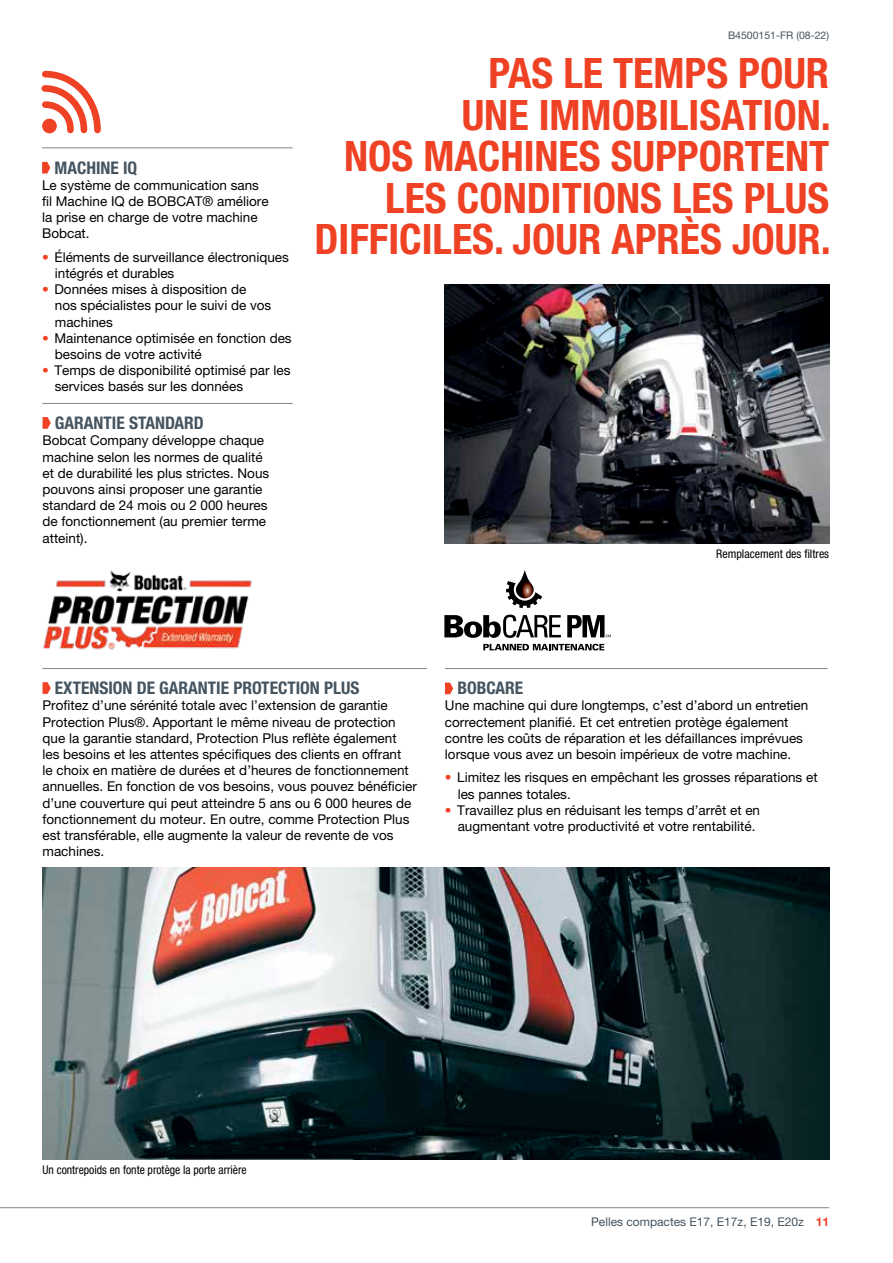
<style>
.page{position:relative;width:893px;height:1263px;background:#fff}
.page>*{position:absolute;margin:0;border:0;box-sizing:border-box;transform-origin:0 0}
.t1{font:700 condensed 42px/41.4px "Helvetica Neue LT Pro";color:#ef4123;text-align:right}
.t2{font:700 condensed 17.4px "Helvetica Neue LT Pro";color:#45545f}
.t3{font:13.5px/16.2px "Helvetica Neue LT Pro";color:#000}
.t4{font:condensed 12px "Helvetica Neue LT Pro";color:#000}
.t5{font:12px "Helvetica Neue LT Pro";color:#45545f}
.t6{font:10.5px "Helvetica Neue LT Pro";color:#45545f}
.s1{font-weight:700;color:#ef4123}
</style>
<div class="page">
<img style="left:43px;top:867px;width:786px;height:292px">
<img style="left:445px;top:284px;width:384px;height:259px">
<hr style="left:0;top:1207px;width:829px;height:1px;background:#7d878b">
<img style="left:43px;top:570px;width:209px;height:80px">
<svg style="left:483px;top:644px;width:121px;height:6px"></svg>
<svg style="left:444px;top:615px;width:117px;height:23px"></svg>
<svg style="left:506px;top:570px;width:36px;height:38px"></svg>
<svg style="left:567px;top:615px;width:44px;height:22px"></svg>
<svg style="left:41px;top:71px;width:60px;height:62px"></svg>
<div style="left:42px;top:119px;width:15px;height:14px;background:#ef4123;border-radius:50%"></div>
<hr style="left:43px;top:403px;width:250px;height:1px;background:#7d878b">
<svg style="left:43px;top:417px;width:8px;height:12px"></svg>
<hr style="left:43px;top:668px;width:384px;height:1px;background:#7d878b">
<svg style="left:43px;top:682px;width:8px;height:12px"></svg>
<hr style="left:445px;top:668px;width:383px;height:1px;background:#7d878b">
<svg style="left:445px;top:683px;width:8px;height:11px"></svg>
<hr style="left:42px;top:148px;width:251px;height:1px;background:#7d878b">
<svg style="left:42px;top:162px;width:8px;height:12px"></svg>
<p class="t2" style="left:55px;top:157px;width:84px">MACHINE IQ</p>
<p class="t3" style="left:42px;top:177px;width:228px">Le système de communication sans fil Machine IQ de BOBCAT® améliore la prise en charge de votre machine<br>Bobcat.</p>
<p class="t3" style="left:55px;top:249px;width:236px;text-indent:-13px"><span class="s1">•</span> Éléments de surveillance électroniques intégrés et durables</p>
<p class="t3" style="left:55px;top:281px;width:218px;text-indent:-13px"><span class="s1">•</span> Données mises à disposition de nos spécialistes pour le suivi de vos machines</p>
<p class="t3" style="left:55px;top:330px;width:238px;text-indent:-13px"><span class="s1">•</span> Maintenance optimisée en fonction des besoins de votre activité</p>
<p class="t3" style="left:55px;top:362px;width:237px;text-indent:-13px"><span class="s1">•</span> Temps de disponibilité optimisé par les services basés sur les données</p>
<p class="t2" style="left:55px;top:412px;width:150px">GARANTIE STANDARD</p>
<p class="t3" style="left:43px;top:432px;width:228px">Bobcat Company développe chaque machine selon les normes de qualité et de durabilité les plus strictes. Nous pouvons ainsi proposer une garantie standard de 24 mois ou 2 000 heures de fonctionnement (au premier terme atteint).</p>
<p class="t6" style="left:728px;top:29px;width:103px">B4500151-FR (08-22)</p>
<h1 class="t1" style="left:314px;top:52px;width:518px">PAS LE TEMPS POUR<br>UNE IMMOBILISATION.<br>NOS MACHINES SUPPORTENT<br>LES CONDITIONS LES PLUS<br>DIFFICILES. JOUR APRÈS JOUR.</h1>
<p class="t4" style="left:716px;top:547px;width:115px">Remplacement des filtres</p>
<p class="t2" style="left:55px;top:677px;width:306px">EXTENSION DE GARANTIE PROTECTION PLUS</p>
<p class="t3" style="left:43px;top:697px;width:376px">Profitez d’une sérénité totale avec l’extension de garantie Protection Plus®. Apportant le même niveau de protection que la garantie standard, Protection Plus reflète également les besoins et les attentes spécifiques des clients en offrant<br>le choix en matière de durées et d’heures de fonctionnement annuelles. En fonction de vos besoins, vous pouvez bénéficier d’une couverture qui peut atteindre 5 ans ou 6 000 heures de fonctionnement du moteur. En outre, comme Protection Plus est transférable, elle augmente la valeur de revente de vos machines.</p>
<p class="t2" style="left:457px;top:677px;width:67px">BOBCARE</p>
<p class="t3" style="left:445px;top:697px;width:365px">Une machine qui dure longtemps, c’est d’abord un entretien correctement planifié. Et cet entretien protège également contre les coûts de réparation et les défaillances imprévues lorsque vous avez un besoin impérieux de votre machine.</p>
<p class="t3" style="left:458px;top:769px;width:361px;text-indent:-13px"><span class="s1">•</span> Limitez les risques en empêchant les grosses réparations et les pannes totales.</p>
<p class="t3" style="left:458px;top:802px;width:304px;text-indent:-13px"><span class="s1">•</span> Travaillez plus en réduisant les temps d’arrêt et en augmentant votre productivité et votre rentabilité.</p>
<p class="t4" style="left:43px;top:1163px;width:206px">Un contrepoids en fonte protège la porte arrière</p>
<p class="t5" style="left:591px;top:1214px;width:240px">Pelles compactes E17, E17z, E19, E20z <span class="s1">11</span></p>
</div>
